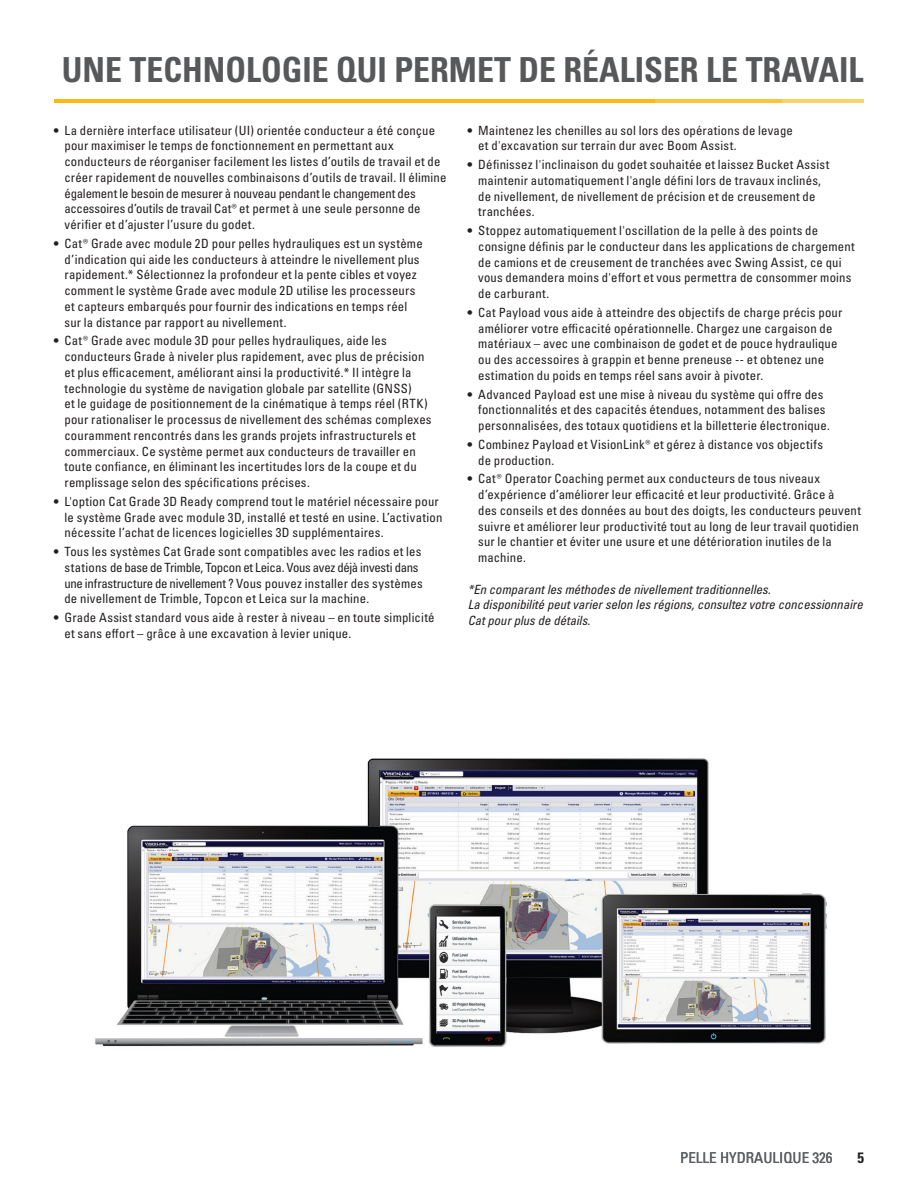
<style>
.page{position:relative;width:918px;height:1188px;background:#fff}
.page>*{position:absolute;margin:0;border:0;box-sizing:border-box;transform-origin:0 0}
.Headline_medium_gray{font:34.5px "Univers LTCYR 67 Bold Cond";color:#57585a}
.Running_footer-RH{font:condensed 15px "Univers LTCYR 57";color:#5d6163}
.t1{font:15px "Univers LTCYR 67 Bold Cond";color:#231f20}
.t2{font:condensed 12.75px/15.8px "Univers LTCYR 57";letter-spacing:.015em;color:#231f20}
.Feature_Textp{font:12.75px/15.3px "Univers LTCYR 57 Condensed Obl";color:#231f20}
</style>
<div class="page">
<hr style="left:54px;top:99px;width:601px;height:4px;background:#fcba13">
<hr style="left:654px;top:99px;width:128px;height:4px;background:#fcc437">
<hr style="left:782px;top:99px;width:81px;height:4px;background:#fdd266">
<img style="left:95px;top:758px;width:732px;height:289px">
<p class="Headline_medium_gray" style="left:62px;top:48px;width:803px">UNE TECHNOLOGIE QUI PERMET DE RÉALISER LE TRAVAIL</p>
<p class="t2" style="left:64px;top:122px;width:384px;text-indent:-10px">• La dernière interface utilisateur (UI) orientée conducteur a été conçue pour maximiser le temps de fonctionnement en permettant aux conducteurs de réorganiser facilement les listes d’outils de travail et de créer rapidement de nouvelles combinaisons d’outils de travail. Il élimine également le besoin de mesurer à nouveau pendant le changement des accessoires d’outils de travail Cat® et permet à une seule personne de vérifier et d’ajuster l’usure du godet.</p>
<p class="t2" style="left:64px;top:235px;width:360px;text-indent:-10px">• Cat® Grade avec module 2D pour pelles hydrauliques est un système d’indication qui aide les conducteurs à atteindre le nivellement plus rapidement.* Sélectionnez la profondeur et la pente cibles et voyez comment le système Grade avec module 2D utilise les processeurs et capteurs embarqués pour fournir des indications en temps réel sur la distance par rapport au nivellement.</p>
<p class="t2" style="left:64px;top:333px;width:369px;text-indent:-10px">• Cat® Grade avec module 3D pour pelles hydrauliques, aide les conducteurs Grade à niveler plus rapidement, avec plus de précision et plus efficacement, améliorant ainsi la productivité.* Il intègre la technologie du système de navigation globale par satellite (GNSS)<br>et le guidage de positionnement de la cinématique à temps réel (RTK) pour rationaliser le processus de nivellement des schémas complexes couramment rencontrés dans les grands projets infrastructurels et commerciaux. Ce système permet aux conducteurs de travailler en toute confiance, en éliminant les incertitudes lors de la coupe et du remplissage selon des spécifications précises.</p>
<p class="t2" style="left:64px;top:493px;width:379px;text-indent:-10px">• L'option Cat Grade 3D Ready comprend tout le matériel nécessaire pour le système Grade avec module 3D, installé et testé en usine. L’activation nécessite l’achat de licences logicielles 3D supplémentaires.</p>
<p class="t2" style="left:64px;top:543px;width:360px;text-indent:-10px">• Tous les systèmes Cat Grade sont compatibles avec les radios et les stations de base de Trimble, Topcon et Leica. Vous avez déjà investi dans une infrastructure de nivellement ? Vous pouvez installer des systèmes de nivellement de Trimble, Topcon et Leica sur la machine.</p>
<p class="t2" style="left:64px;top:609px;width:372px;text-indent:-10px">• Grade Assist standard vous aide à rester à niveau – en toute simplicité et sans effort – grâce à une excavation à levier unique.</p>
<p class="t2" style="left:478px;top:122px;width:316px;text-indent:-10px">• Maintenez les chenilles au sol lors des opérations de levage et d'excavation sur terrain dur avec Boom Assist.</p>
<p class="t2" style="left:478px;top:156px;width:353px;text-indent:-10px">• Définissez l'inclinaison du godet souhaitée et laissez Bucket Assist maintenir automatiquement l'angle défini lors de travaux inclinés, de nivellement, de nivellement de précision et de creusement de tranchées.</p>
<p class="t2" style="left:478px;top:222px;width:378px;text-indent:-10px">• Stoppez automatiquement l'oscillation de la pelle à des points de consigne définis par le conducteur dans les applications de chargement de camions et de creusement de tranchées avec Swing Assist, ce qui vous demandera moins d'effort et vous permettra de consommer moins de carburant.</p>
<p class="t2" style="left:478px;top:304px;width:366px;text-indent:-10px">• Cat Payload vous aide à atteindre des objectifs de charge précis pour améliorer votre efficacité opérationnelle. Chargez une cargaison de matériaux – avec une combinaison de godet et de pouce hydraulique ou des accessoires à grappin et benne preneuse -- et obtenez une estimation du poids en temps réel sans avoir à pivoter.</p>
<p class="t2" style="left:478px;top:386px;width:353px;text-indent:-10px">• Advanced Payload est une mise à niveau du système qui offre des fonctionnalités et des capacités étendues, notamment des balises personnalisées, des totaux quotidiens et la billetterie électronique.</p>
<p class="t2" style="left:478px;top:436px;width:346px;text-indent:-10px">• Combinez Payload et VisionLink® et gérez à distance vos objectifs de production.</p>
<p class="t2" style="left:478px;top:471px;width:384px;text-indent:-10px">• Cat® Operator Coaching permet aux conducteurs de tous niveaux d’expérience d’améliorer leur efficacité et leur productivité. Grâce à<br>des conseils et des données au bout des doigts, les conducteurs peuvent suivre et améliorer leur productivité tout au long de leur travail quotidien sur le chantier et éviter une usure et une détérioration inutiles de la machine.</p>
<p class="Feature_Textp" style="left:468px;top:581px;width:305px">*En comparant les méthodes de nivellement traditionnelles.</p>
<p class="Feature_Textp" style="left:468px;top:597px;width:397px">La disponibilité peut varier selon les régions, consultez votre concessionnaire<br>Cat pour plus de détails.</p>
<p class="Running_footer-RH" style="left:680px;top:1148px;width:154px">PELLE HYDRAULIQUE 326</p>
<p class="t1" style="left:857px;top:1148px;width:8px">5</p>
</div>
